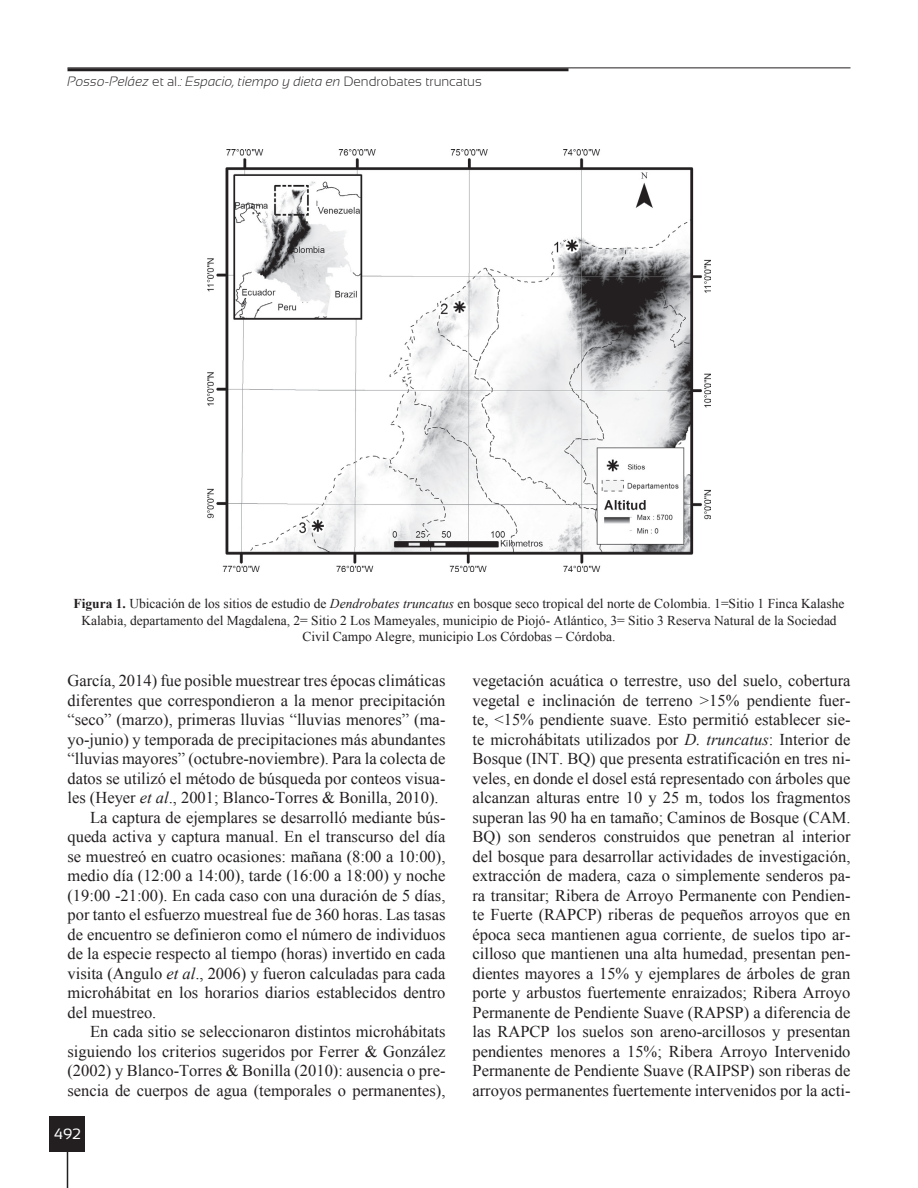
<style>
.page{position:relative;width:918px;height:1188px;background:#fff}
.page>*{position:absolute;margin:0;border:0;box-sizing:border-box;transform-origin:0 0}
.t1{font:16.5px/19.5px "Times New Roman";color:#231f20;text-align:justify}
.t2{font:15px "Sansation";color:#fff}
.t3{font:13.5px/16.5px "Times New Roman";color:#231f20;text-align:center}
.t4{font:italic 300 13.5px "Sansation";color:#231f20}
.s1{font-style:normal}
.s2{font-weight:700}
.s3{font-style:italic}
</style>
<div class="page">
<hr style="left:68px;top:68px;width:782px;height:1px;background:#231f20">
<hr style="left:68px;top:68px;width:500px;height:3px;background:#231f20">
<div style="left:50px;top:1116px;width:36px;height:36px;background:#231f20"></div>
<hr style="left:67px;top:1152px;width:1px;height:36px;background:#231f20">
<img style="left:207px;top:149px;width:504px;height:423px">
<p class="t4" style="left:68px;top:74px;width:416px">Posso-Peláez <span class="s1">et al.</span>: Espacio, tiempo y dieta en <span class="s1">Dendrobates truncatus</span></p>
<p class="t3" style="left:74px;top:595px;width:773px"><span class="s2">Figura 1.</span> Ubicación de los sitios de estudio de <span class="s3">Dendrobates truncatus</span> en bosque seco tropical del norte de Colombia. 1=Sitio 1 Finca Kalashe<br>Kalabia, departamento del Magdalena, 2= Sitio 2 Los Mameyales, municipio de Piojó- Atlántico, 3= Sitio 3 Reserva Natural de la Sociedad<br>Civil Campo Alegre, municipio Los Córdobas – Córdoba.</p>
<p class="t1" style="left:68px;top:671px;width:380px">García, 2014) fue posible muestrear tres épocas climáticas</p>
<p class="t1" style="left:68px;top:690px;width:379px">diferentes que correspondieron a la menor precipitación</p>
<p class="t1" style="left:68px;top:710px;width:379px">“seco” (marzo), primeras lluvias “lluvias menores” (ma-</p>
<p class="t1" style="left:68px;top:729px;width:380px">yo-junio) y temporada de precipitaciones más abundantes</p>
<p class="t1" style="left:68px;top:749px;width:379px">“lluvias mayores” (octubre-noviembre). Para la colecta de</p>
<p class="t1" style="left:68px;top:768px;width:379px">datos se utilizó el método de búsqueda por conteos visua-</p>
<p class="t1" style="left:68px;top:788px;width:373px">les (Heyer <span class="s3">et al</span>., 2001; Blanco-Torres &amp; Bonilla, 2010).</p>
<p class="t1" style="left:90px;top:807px;width:357px">La captura de ejemplares se desarrolló mediante bús-</p>
<p class="t1" style="left:68px;top:827px;width:380px">queda activa y captura manual. En el transcurso del día</p>
<p class="t1" style="left:68px;top:846px;width:379px">se muestreó en cuatro ocasiones: mañana (8:00 a 10:00),</p>
<p class="t1" style="left:68px;top:866px;width:380px">medio día (12:00 a 14:00), tarde (16:00 a 18:00) y noche</p>
<p class="t1" style="left:68px;top:885px;width:379px">(19:00 -21:00). En cada caso con una duración de 5 días,</p>
<p class="t1" style="left:68px;top:905px;width:379px">por tanto el esfuerzo muestreal fue de 360 horas. Las tasas</p>
<p class="t1" style="left:68px;top:924px;width:379px">de encuentro se definieron como el número de individuos</p>
<p class="t1" style="left:68px;top:944px;width:380px">de la especie respecto al tiempo (horas) invertido en cada</p>
<p class="t1" style="left:68px;top:963px;width:380px">visita (Angulo <span class="s3">et al</span>., 2006) y fueron calculadas para cada</p>
<p class="t1" style="left:68px;top:983px;width:380px">microhábitat en los horarios diarios establecidos dentro</p>
<p class="t1" style="left:68px;top:1002px;width:90px">del muestreo.</p>
<p class="t1" style="left:90px;top:1022px;width:357px">En cada sitio se seleccionaron distintos microhábitats</p>
<p class="t1" style="left:68px;top:1041px;width:380px">siguiendo los criterios sugeridos por Ferrer &amp; González</p>
<p class="t1" style="left:68px;top:1061px;width:379px">(2002) y Blanco-Torres &amp; Bonilla (2010): ausencia o pre-</p>
<p class="t1" style="left:68px;top:1080px;width:379px">sencia de cuerpos de agua (temporales o permanentes),</p>
<p class="t2" style="left:54px;top:1126px;width:28px">492</p>
<p class="t1" style="left:472px;top:671px;width:380px">vegetación acuática o terrestre, uso del suelo, cobertura vegetal e inclinación de terreno &gt;15% pendiente fuer&shy;te, &lt;15% pendiente suave. Esto permitió establecer sie&shy;te microhábitats utilizados por <span class="s3">D. truncatus</span>: Interior de Bosque (INT. BQ) que presenta estratificación en tres ni&shy;veles, en donde el dosel está representado con árboles que alcanzan alturas entre 10 y 25 m, todos los fragmentos superan las 90 ha en tamaño; Caminos de Bosque (CAM.<br>BQ) son senderos construidos que penetran al interior del bosque para desarrollar actividades de investigación, extracción de madera, caza o simplemente senderos pa&shy;ra transitar; Ribera de Arroyo Permanente con Pendien&shy;te Fuerte (RAPCP) riberas de pequeños arroyos que en época seca mantienen agua corriente, de suelos tipo ar&shy;cilloso que mantienen una alta humedad, presentan pen&shy;dientes mayores a 15% y ejemplares de árboles de gran porte y arbustos fuertemente enraizados; Ribera Arroyo Permanente de Pendiente Suave (RAPSP) a diferencia de las RAPCP los suelos son areno-arcillosos y presentan pendientes menores a 15%; Ribera Arroyo Intervenido Permanente de Pendiente Suave (RAIPSP) son riberas de arroyos permanentes fuertemente intervenidos por la acti-</p>
</div>
